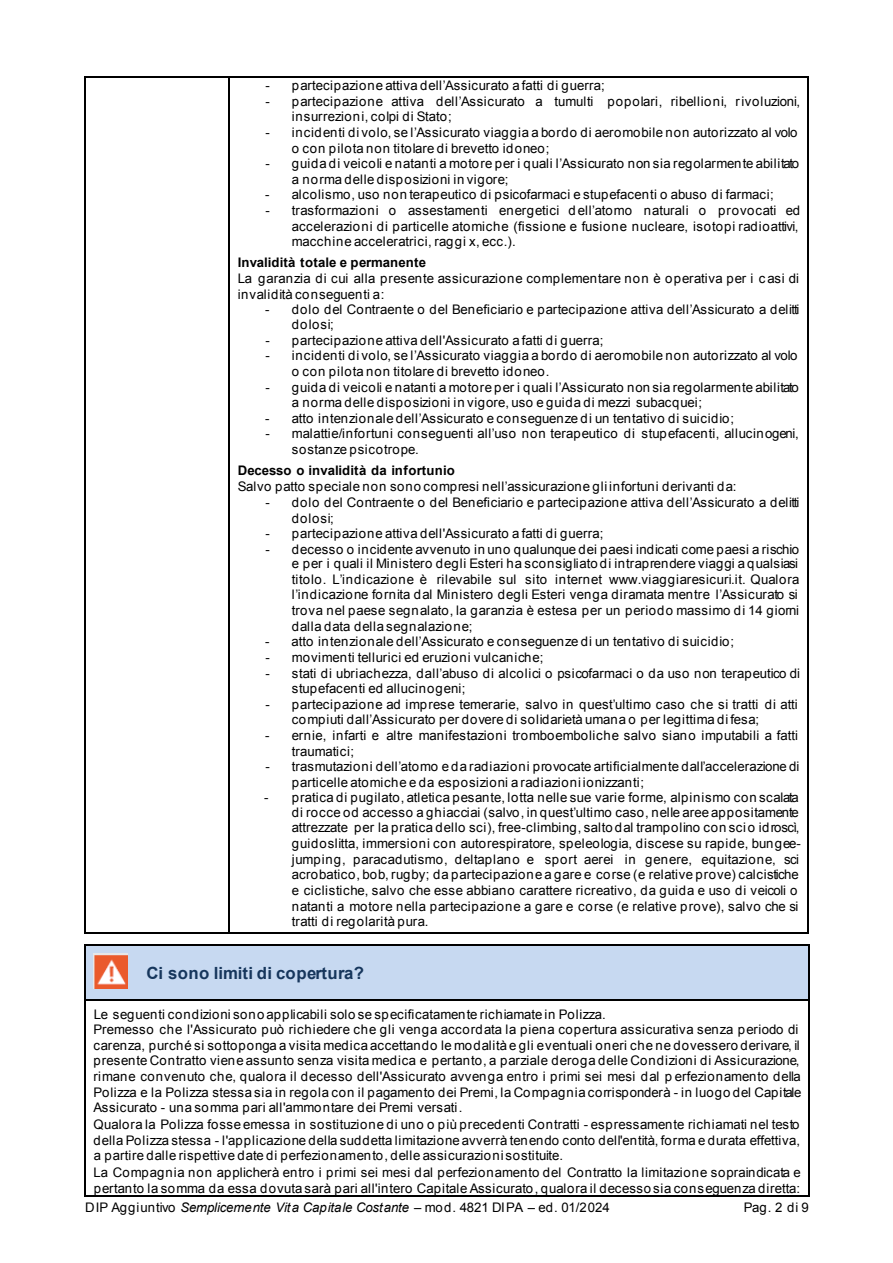
<style>
.page{position:relative;width:893px;height:1263px;background:#fff}
.page>*{position:absolute;margin:0;border:0;box-sizing:border-box;transform-origin:0 0}
.t1{font:700 16.8px "Arial";letter-spacing:.015em;color:#16365c}
.t2{font:13.2px/15.6px "Arial";letter-spacing:.03em;color:#000}
.t3{font:13.2px/15.6px "Arial";letter-spacing:-.005em;color:#000}
.t4{font:13.2px "Arial";letter-spacing:.005em;color:#000}
.t5{font:700 13.2px "Arial";letter-spacing:-.005em;color:#000}
.s1{font-style:italic}
</style>
<div class="page">
<hr style="left:85px;top:77px;width:143px;height:1px;background:#000">
<hr style="left:229px;top:77px;width:578px;height:1px;background:#000">
<hr style="left:84px;top:78px;width:1px;height:854px;background:#000">
<hr style="left:85px;top:932px;width:143px;height:1px;background:#000">
<hr style="left:228px;top:78px;width:1px;height:854px;background:#000">
<hr style="left:229px;top:932px;width:578px;height:1px;background:#000">
<hr style="left:807px;top:78px;width:2px;height:854px;background:#000">
<div style="left:85px;top:945px;width:53px;height:54px;background:#c7d9f1"></div>
<div style="left:138px;top:945px;width:671px;height:54px;background:#c7d9f1"></div>
<hr style="left:85px;top:944px;width:54px;height:1px;background:#000">
<hr style="left:141px;top:944px;width:668px;height:1px;background:#000">
<hr style="left:84px;top:945px;width:1px;height:54px;background:#000">
<hr style="left:809px;top:945px;width:1px;height:54px;background:#000">
<hr style="left:85px;top:999px;width:54px;height:1px;background:#000">
<hr style="left:141px;top:999px;width:668px;height:1px;background:#000">
<hr style="left:84px;top:1000px;width:1px;height:195px;background:#000">
<hr style="left:85px;top:1195px;width:724px;height:1px;background:#000">
<hr style="left:809px;top:1000px;width:1px;height:195px;background:#000">
<img style="left:94px;top:953px;width:34px;height:35px">
<p class="t2" style="left:266px;top:78px;width:341px">- partecipazione attiva dell’Assicurato a fatti di guerra;</p>
<p class="t2" style="left:292px;top:93px;width:510px;text-indent:-26px">- partecipazione attiva dell’Assicurato a tumulti popolari, ribellioni, rivoluzioni, insurrezioni, colpi di Stato;</p>
<p class="t2" style="left:292px;top:125px;width:507px;text-indent:-26px">- incidenti divolo, se l’Assicurato viaggia a bordo di aeromobile non autorizzato al volo o con pilota non titolare di brevetto idoneo;</p>
<p class="t2" style="left:292px;top:156px;width:509px;text-indent:-26px">- guida di veicoli e natanti a motore per i quali l’Assicurato non sia regolarmente abilitato a norma delle disposizioni in vigore;</p>
<p class="t4" style="left:265px;top:186px;width:510px">- alcolismo, uso non terapeutico di psicofarmaci e stupefacenti o abuso di farmaci;</p>
<p class="t2" style="left:292px;top:203px;width:510px;text-indent:-26px">- trasformazioni o assestamenti energetici d ell’atomo naturali o provocati ed accelerazioni di particelle atomiche (fissione e fusione nucleare, isotopi radioattivi, macchine acceleratrici, raggi x, ecc.).</p>
<p class="t5" style="left:238px;top:253px;width:190px">Invalidità totale e permanente</p>
<p class="t2" style="left:238px;top:271px;width:563px">La garanzia di cui alla presente assicurazione complementare non è operativa per i casi di invalidità conseguenti a:</p>
<p class="t2" style="left:292px;top:301px;width:509px;text-indent:-27px">- dolo del Contraente o del Beneficiario e partecipazione attiva dell’Assicurato a delitti dolosi;</p>
<p class="t2" style="left:265px;top:332px;width:339px">- partecipazione attiva dell'Assicurato a fatti di guerra;</p>
<p class="t2" style="left:292px;top:348px;width:507px;text-indent:-26px">- incidenti divolo, se l’Assicurato viaggia a bordo di aeromobile non autorizzato al volo o con pilota non titolare di brevetto idoneo.</p>
<p class="t2" style="left:292px;top:379px;width:508px;text-indent:-26px">- guida di veicoli e natanti a motore per i quali l’Assicurato non sia regolarmente abilitato a norma delle disposizioni in vigore, uso e guida di mezzi subacquei;</p>
<p class="t2" style="left:265px;top:411px;width:470px">- atto intenzionale dell’Assicurato e conseguenze di un tentativo di suicidio;</p>
<p class="t2" style="left:292px;top:426px;width:508px;text-indent:-26px">- malattie/infortuni conseguenti all’uso non terapeutico di stupefacenti, allucinogeni, sostanze psicotrope.</p>
<p class="t5" style="left:238px;top:461px;width:219px">Decesso o invalidità da infortunio</p>
<p class="t2" style="left:238px;top:479px;width:500px">Salvo patto speciale non sono compresi nell’assicurazione gliinfortuni derivanti da:</p>
<p class="t2" style="left:292px;top:495px;width:509px;text-indent:-26px">- dolo del Contraente o del Beneficiario e partecipazione attiva dell’Assicurato a delitti dolosi;</p>
<p class="t2" style="left:265px;top:526px;width:340px">- partecipazione attiva dell'Assicurato a fatti di guerra;</p>
<p class="t2" style="left:265px;top:542px;width:535px;line-height:14.4px;text-align:right">- decesso o incidente avvenuto in uno qualunque dei paesi indicati come paesi a rischio e per i quali il Ministero degli Esteri ha sconsigliato di intraprendere viaggi a qualsiasi</p>
<p class="t2" style="left:292px;top:571px;width:509px">titolo. L’indicazione è rilevabile sul sito internet www.viaggiaresicuri.it. Qualora l’indicazione fornita dal Ministero degli Esteri venga diramata mentre l’Assicurato si trova nel paese segnalato, la garanzia è estesa per un periodo massimo di 14 giorni dalla data della segnalazione;</p>
<p class="t2" style="left:265px;top:634px;width:470px">- atto intenzionale dell’Assicurato e conseguenze di un tentativo di suicidio;</p>
<p class="t2" style="left:265px;top:650px;width:279px">- movimenti tellurici ed eruzioni vulcaniche;</p>
<p class="t3" style="left:292px;top:665px;width:510px;text-indent:-26px">- stati di ubriachezza, dall’abuso di alcolici o psicofarmaci o da uso non terapeutico di stupefacenti ed allucinogeni;</p>
<p class="t2" style="left:292px;top:696px;width:508px;text-indent:-26px">- partecipazione ad imprese temerarie, salvo in quest’ultimo caso che si tratti di atti compiuti dall’Assicurato per dovere di solidarietà umana o per legittima difesa;</p>
<p class="t3" style="left:292px;top:728px;width:507px;text-indent:-27px">- ernie, infarti e altre manifestazioni tromboemboliche salvo siano imputabili a fatti traumatici;</p>
<p class="t2" style="left:292px;top:759px;width:509px;text-indent:-26px">- trasmutazioni dell’atomo e da radiazioni provocate artificialmente dall’accelerazione di particelle atomiche e da esposizioni a radiazioniionizzanti;</p>
<p class="t2" style="left:292px;top:790px;width:511px;text-indent:-28px">- pratica di pugilato, atletica pesante, lotta nelle sue varie forme, alpinismo con scalata di rocce od accesso a ghiacciai (salvo, in quest’ultimo caso, nelle aree appositamente attrezzate per la pratica dello sci), free-climbing, salto dal trampolino con scio idroscì, guidoslitta, immersioni con autorespiratore, speleologia, discese su rapide, bungee&shy;jumping, paracadutismo, deltaplano e sport aerei in genere, equitazione, sci acrobatico, bob, rugby; da partecipazione a gare e corse (e relative prove) calcistiche e ciclistiche, salvo che esse abbiano carattere ricreativo, da guida e uso di veicoli o natanti a motore nella partecipazione a gare e corse (e relative prove), salvo che si tratti di regolarità pura.</p>
<p class="t1" style="left:147px;top:962px;width:219px">Ci sono limiti di copertura?</p>
<p class="t2" style="left:93px;top:1006px;width:709px">Le seguenti condizioni sono applicabili solo se specificatamente richiamate in Polizza.<br>Premesso che l'Assicurato può richiedere che gli venga accordata la piena copertura assicurativa senza periodo di carenza, purché si sottoponga a visita medica accettando le modalità e gli eventuali oneri che ne dovessero derivare, il presente Contratto viene assunto senza visita medica e pertanto, a parziale deroga delle Condizioni di Assicurazione, rimane convenuto che, qualora il decesso dell'Assicurato avvenga entro i primi sei mesi dal p erfezionamento della Polizza e la Polizza stessa sia in regola con il pagamento dei Premi, la Compagnia corrisponderà - in luogo del Capitale Assicurato - una somma pari all'ammontare dei Premi versati.<br>Qualora la Polizza fosse emessa in sostituzione di uno o più precedenti Contratti - espressamente richiamati nel testo della Polizza stessa - l'applicazione della suddetta limitazione avverrà tenendo conto dell'entità, forma e durata effettiva, a partire dalle rispettive date di perfezionamento, delle assicurazionisostituite.</p>
<p class="t2" style="left:94px;top:1165px;width:709px">La Compagnia non applicherà entro i primi sei mesi dal perfezionamento del Contratto la limitazione sopraindicata e pertanto la somma da essa dovuta sarà pari all'intero Capitale Assicurato, qualora il decesso sia conseguenza diretta:</p>
<p class="t3" style="left:85px;top:1200px;width:526px">DIP Aggiuntivo <span class="s1">Semplicemente Vita Capitale Costante</span> – mod. 4821 DIPA – ed. 01/2024</p>
<p class="t2" style="left:744px;top:1200px;width:67px">Pag. 2 di 9</p>
</div>
